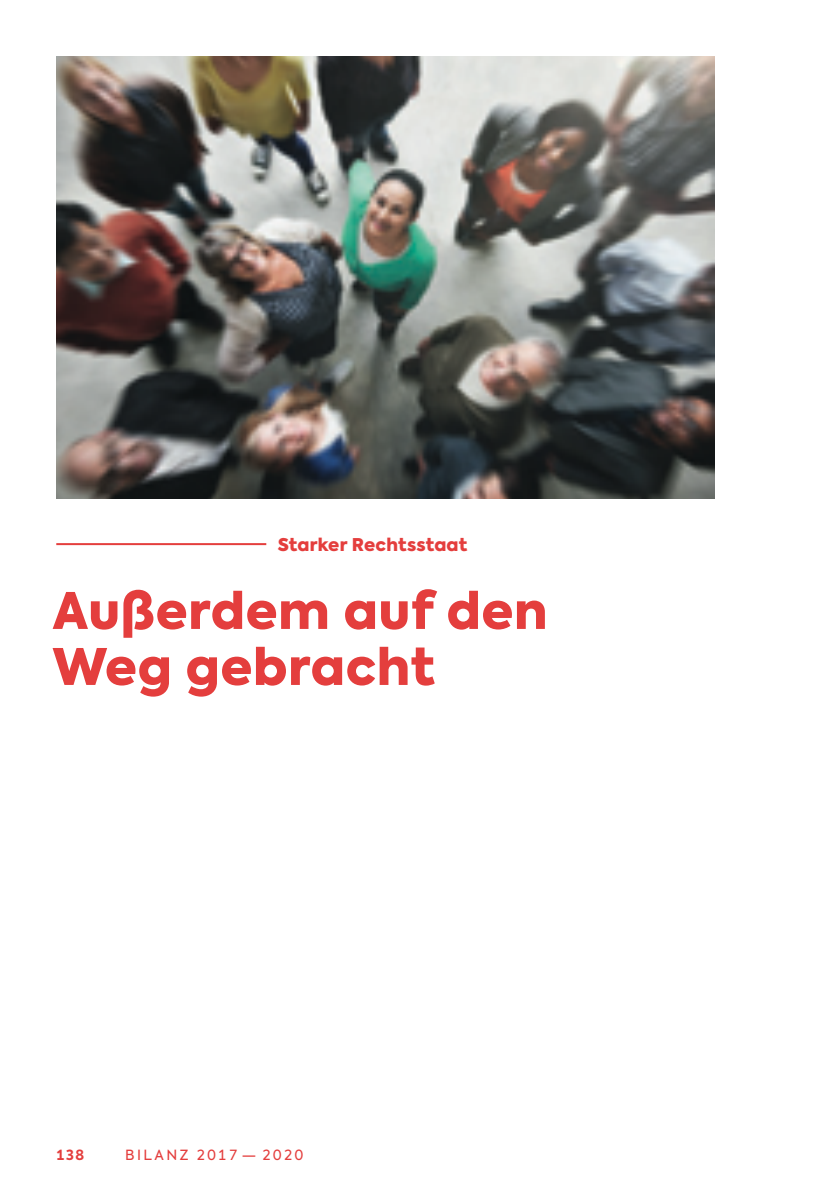
<style>
.page{position:relative;width:840px;height:1191px;background:#fff}
.page>*{position:absolute;margin:0;border:0;box-sizing:border-box;transform-origin:0 0}
.t1{font:900 50px/56px "Axiforma";letter-spacing:.015em;color:#e43e3d}
.t2{font:900 17.6px "Axiforma";letter-spacing:.01em;color:#e43e3d}
.t3{font:14px "Axiforma";letter-spacing:.175em;color:#e43e3d}
.t4{font:700 14px "Axiforma";color:#e43e3d}
</style>
<div class="page">
<img style="left:57px;top:57px;width:657px;height:442px">
<hr style="left:56px;top:543px;width:210px;height:2px;background:#e43e3d">
<p class="t2" style="left:278px;top:532px;width:191px">Starker Rechtsstaat</p>
<p class="t1" style="left:52px;top:583px;width:496px">Außerdem auf den<br>Weg gebracht</p>
<p class="t4" style="left:56px;top:1145px;width:30px">138</p>
<p class="t3" style="left:125px;top:1145px;width:179px">BILANZ 2017 — 2020</p>
</div>
